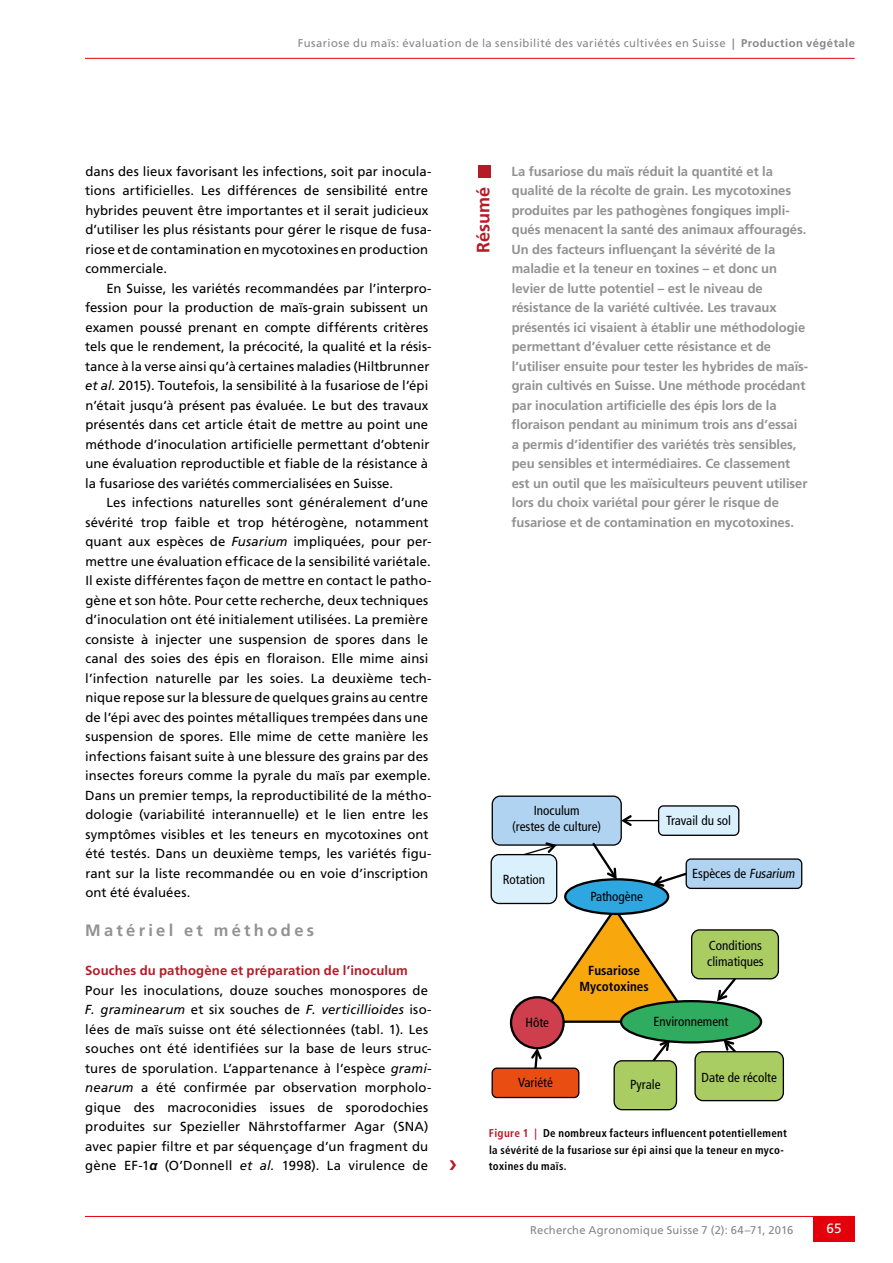
<style>
.page{position:relative;width:893px;height:1263px;background:#fff}
.page>*{position:absolute;margin:0;border:0;box-sizing:border-box;transform-origin:0 0}
.t1{font:700 18px "Frutiger LT Std";letter-spacing:-.005em;color:#b51b26}
.t2{font:700 16.5px "Frutiger LT Std";letter-spacing:.2em;color:#919291}
.t3{font:13.5px "Frutiger LT Std";color:#fff}
.t4{font:13.2px/19.5px "Frutiger LT Std";letter-spacing:.01em;color:#000}
.t5{font:700 13.2px/19.5px "Frutiger LT Std";letter-spacing:-.005em;color:#919291}
.t6{font:13.2px/19.5px "Frutiger";letter-spacing:.015em;color:#000}
.t7{font:italic 13.2px "Frutiger LT";letter-spacing:.01em;color:#000}
.t8{font:700 13.2px "Frutiger LT Std";letter-spacing:.01em;color:#b51b26}
.t9{font:condensed 13.05px/15.8px "Frutiger";color:#000}
.t10{font:700 condensed 13.05px/15.8px "Frutiger";color:#000;text-align:center}
.t11{font:11.25px "Frutiger LT Std";letter-spacing:.035em;color:#868786}
.t12{font:700 condensed 11.25px/16.5px "Frutiger LT Std";letter-spacing:.03em;color:#000}
.s1{font-weight:700}
.s2{font-family:"Frutiger LT";font-style:italic}
.s3{font-family:"Frutiger LT Std";font-style:normal}
.s4{font-family:"Frutiger LT Std"}
.s5{font-family:"Arial";font-weight:700;font-style:italic}
.s6{font-style:italic}
.s7{color:#b51b26}
</style>
<div class="page">
<hr style="left:85px;top:58px;width:770px;height:1px;background:#e3000b">
<hr style="left:85px;top:1216px;width:770px;height:1px;background:#e3000b">
<div style="left:813px;top:1216px;width:42px;height:26px;background:#e3000b"></div>
<div style="left:478px;top:165px;width:13px;height:12px;background:#b51b26"></div>
<svg style="left:643px;top:1038px;width:28px;height:22px"></svg>
<svg style="left:715px;top:979px;width:23px;height:23px"></svg>
<svg style="left:722px;top:1038px;width:16px;height:13px"></svg>
<div style="left:492px;top:1068px;width:87px;height:29px;background:#e94d12;border-radius:5px"></div>
<div style="left:491px;top:1067px;width:88px;height:31px;border:1px solid #000;border-radius:5px"></div>
<div style="left:695px;top:1052px;width:88px;height:48px;background:#a9cc63;border-radius:8px"></div>
<div style="left:694px;top:1051px;width:90px;height:50px;border:1px solid #000;border-radius:8px"></div>
<div style="left:492px;top:796px;width:129px;height:49px;background:#b0d3f1;border-radius:8px"></div>
<div style="left:492px;top:795px;width:130px;height:51px;border:1px solid #000;border-radius:8px"></div>
<div style="left:614px;top:1061px;width:62px;height:49px;background:#a9cc63;border-radius:8px"></div>
<div style="left:613px;top:1060px;width:64px;height:50px;border:1px solid #000;border-radius:8px"></div>
<svg style="left:543px;top:905px;width:152px;height:120px"></svg>
<div style="left:511px;top:997px;width:53px;height:51px;background:#ce3e4d;border-radius:50%"></div>
<div style="left:510px;top:996px;width:55px;height:53px;border:2px solid #000;border-radius:50%"></div>
<div style="left:565px;top:879px;width:103px;height:35px;background:#2ea6df;border-radius:50%"></div>
<div style="left:564px;top:878px;width:105px;height:37px;border:2px solid #000;border-radius:50%"></div>
<div style="left:621px;top:1001px;width:140px;height:41px;background:#2fac5f;border-radius:50%"></div>
<div style="left:620px;top:1000px;width:142px;height:43px;border:2px solid #000;border-radius:50%"></div>
<div style="left:686px;top:859px;width:116px;height:29px;background:#b0d3f1;border-radius:5px"></div>
<div style="left:686px;top:858px;width:116px;height:31px;border:1px solid #000;border-radius:5px"></div>
<div style="left:692px;top:930px;width:86px;height:49px;background:#a9cc63;border-radius:8px"></div>
<div style="left:691px;top:929px;width:88px;height:50px;border:1px solid #000;border-radius:8px"></div>
<div style="left:659px;top:806px;width:80px;height:29px;background:#dbf0fd;border-radius:5px"></div>
<div style="left:658px;top:805px;width:81px;height:31px;border:1px solid #000;border-radius:5px"></div>
<div style="left:491px;top:855px;width:66px;height:48px;background:#dbf0fd;border-radius:8px"></div>
<div style="left:491px;top:854px;width:66px;height:50px;border:1px solid #000;border-radius:8px"></div>
<svg style="left:590px;top:841px;width:29px;height:39px"></svg>
<svg style="left:652px;top:871px;width:37px;height:16px"></svg>
<svg style="left:531px;top:1048px;width:11px;height:21px"></svg>
<hr style="left:623px;top:820px;width:36px;height:1px;background:#000">
<svg style="left:621px;top:815px;width:11px;height:11px"></svg>
<svg style="left:522px;top:842px;width:35px;height:14px"></svg>
<p class="t11" style="left:298px;top:36px;width:559px">Fusariose du maïs: évaluation de la sensibilité des variétés cultivées en Suisse <span class="s1">| Production végétale</span></p>
<p class="t4" style="left:85px;top:161px;width:348px">dans des lieux favorisant les infections, soit par inocula&shy;tions artificielles. Les différences de sensibilité entre hybrides peuvent être importantes et il serait judicieux d’utiliser les plus résistants pour gérer le risque de fusa&shy;riose et de contamination en mycotoxines en production commerciale.</p>
<p class="t4" style="left:85px;top:278px;width:348px;text-indent:21px">En Suisse, les variétés recommandées par l’interpro&shy;fession pour la production de maïs-grain subissent un examen poussé prenant en compte différents critères tels que le rendement, la précocité, la qualité et la résis&shy;tance à la verse ainsi qu’à certaines maladies (Hiltbrunner <span class="s2">et al.</span> 2015). Toutefois, la sensibilité à la fusariose de l’épi n’était jusqu’à présent pas évaluée. Le but des travaux présentés dans cet article était de mettre au point une méthode d’inoculation artificielle permettant d’obtenir une évaluation reproductible et fiable de la résistance à la fusariose des variétés commercialisées en Suisse.</p>
<p class="t4" style="left:85px;top:493px;width:348px;text-indent:21px">Les infections naturelles sont généralement d’une sévérité trop faible et trop hétérogène, notamment quant aux espèces de <span class="s2">Fusarium</span> impliquées, pour per&shy;mettre une évaluation efficace de la sensibilité variétale.<br>Il existe différentes façon de mettre en contact le patho&shy;gène et son hôte. Pour cette recherche, deux techniques d’inoculation ont été initialement utilisées. La première consiste à injecter une suspension de spores dans le canal des soies des épis en floraison. Elle mime ainsi l’infection naturelle par les soies. La deuxième tech&shy;nique repose sur la blessure de quelques grains au centre de l’épi avec des pointes métalliques trempées dans une suspension de spores. Elle mime de cette manière les infections faisant suite à une blessure des grains par des insectes foreurs comme la pyrale du maïs par exemple.<br>Dans un premier temps, la reproductibilité de la métho&shy;dologie (variabilité interannuelle) et le lien entre les symptômes visibles et les teneurs en mycotoxines ont été testés. Dans un deuxième temps, les variétés figu&shy;rant sur la liste recommandée ou en voie d’inscription ont été évaluées.</p>
<p class="t2" style="left:85px;top:921px;width:231px">Matériel et méthodes</p>
<p class="t8" style="left:85px;top:963px;width:324px">Souches du pathogène et préparation de l’inoculum</p>
<p class="t4" style="left:85px;top:980px;width:344px">Pour les inoculations, douze souches monospores de</p>
<p class="t7" style="left:85px;top:1002px;width:348px">F. graminearum <span class="s3">et six souches de</span> F. verticillioides <span class="s3">iso-</span></p>
<p class="t4" style="left:85px;top:1019px;width:348px">lées de maïs suisse ont été sélectionnées (tabl. 1). Les souches ont été identifiées sur la base de leurs struc&shy;tures de sporulation. L’appartenance à l’espèce <span class="s2">grami-</span></p>
<p class="t6" style="left:85px;top:1078px;width:348px"><span class="s2">nearum</span> a été confirmée par observation morpholo&shy;gique des macroconidies issues de sporodochies produites sur Spezieller Nährstoffarmer Agar (SNA) avec papier filtre et par séquenç<span class="s4">age d’un fragment du</span></p>
<p class="t4" style="left:85px;top:1156px;width:344px">gène EF-1<span class="s5">α</span> (O’Donnell <span class="s2">et al.</span> 1998). La virulence de</p>
<h1 class="t1" style="left:472px;top:253px;width:67px;rotate:-90deg">Résumé</h1>
<p class="t5" style="left:511px;top:161px;width:298px">La fusariose du maïs réduit la quantité et la qualité de la récolte de grain. Les mycotoxines produites par les pathogènes fongiques impli&shy;qués menacent la santé des animaux affouragés.<br>Un des facteurs influençant la sévérité de la maladie et la teneur en toxines – et donc un levier de lutte potentiel – est le niveau de résistance de la variété cultivée. Les travaux présentés ici visaient à établir une méthodologie permettant d’évaluer cette résistance et de l’utiliser ensuite pour tester les hybrides de maïs&shy;grain cultivés en Suisse. Une méthode procédant par inoculation artificielle des épis lors de la floraison pendant au minimum trois ans d’essai<br>a permis d’identifier des variétés très sensibles, peu sensibles et intermédiaires. Ce classement est un outil que les maïsiculteurs peuvent utiliser lors du choix variétal pour gérer le risque de fusariose et de contamination en mycotoxines.</p>
<p class="t9" style="left:512px;top:803px;width:91px;text-align:center">Inoculum<br>(restes de culture)</p>
<p class="t9" style="left:666px;top:812px;width:67px">Travail du sol</p>
<p class="t9" style="left:503px;top:871px;width:44px">Rotation</p>
<p class="t9" style="left:590px;top:888px;width:54px">Pathogène</p>
<p class="t10" style="left:580px;top:962px;width:71px">Fusariose<br>Mycotoxines</p>
<p class="t9" style="left:692px;top:865px;width:106px">Espèces de <span class="s6">Fusarium</span></p>
<p class="t9" style="left:707px;top:938px;width:58px">Conditions climatiques</p>
<p class="t9" style="left:525px;top:1015px;width:25px">Hôte</p>
<p class="t9" style="left:653px;top:1014px;width:77px">Environnement</p>
<p class="t9" style="left:518px;top:1074px;width:36px">Variété</p>
<p class="t9" style="left:630px;top:1077px;width:32px">Pyrale</p>
<p class="t9" style="left:701px;top:1069px;width:77px">Date de récolte</p>
<p class="t12" style="left:489px;top:1125px;width:300px"><span class="s7">Figure 1 |</span> De nombreux facteurs influencent potentiellement la sévérité de la fusariose sur épi ainsi que la teneur en myco&shy;toxines du maïs.</p>
<p class="t11" style="left:530px;top:1223px;width:265px">Recherche Agronomique Suisse 7 (2): 64–71, 2016</p>
<p class="t3" style="left:826px;top:1221px;width:17px">65</p>
</div>
